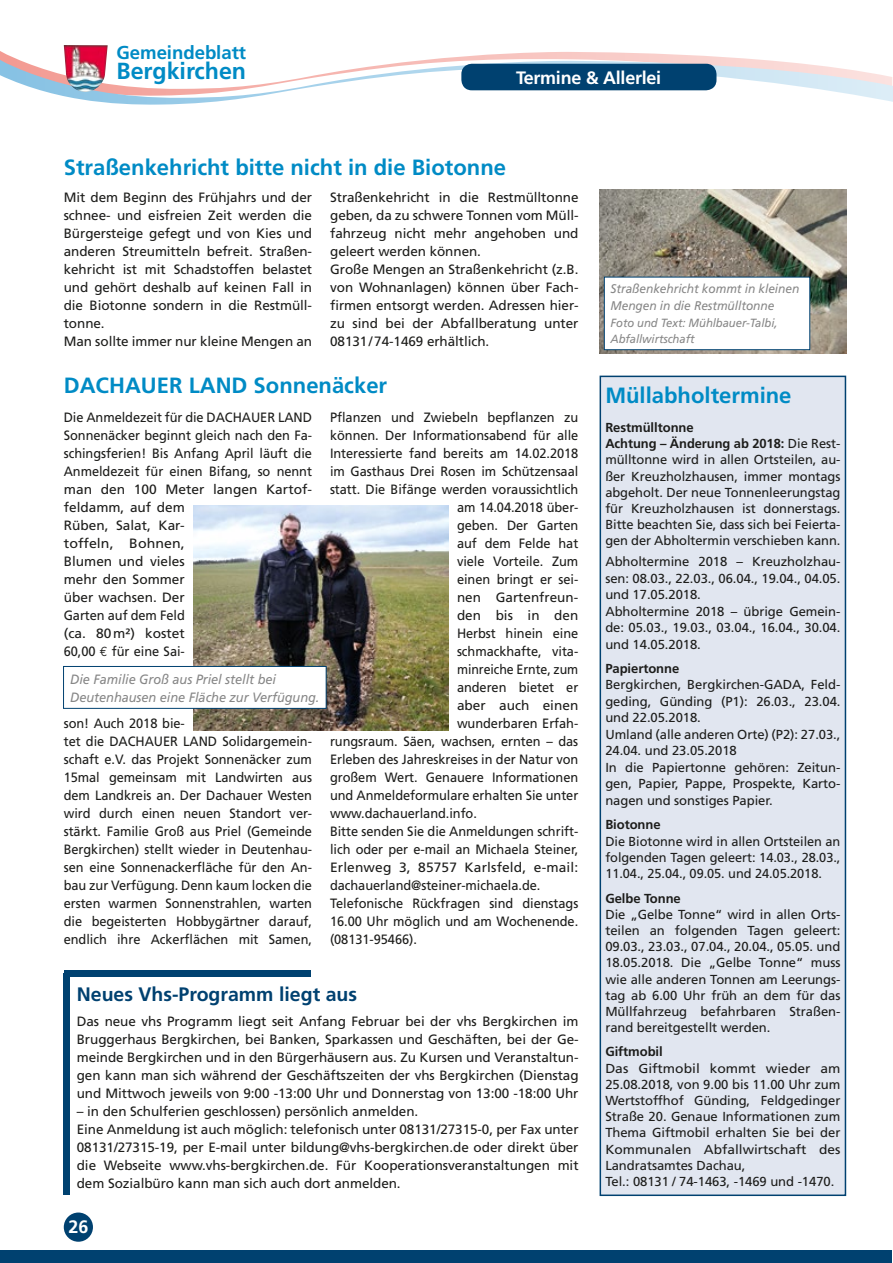
<style>
.page{position:relative;width:893px;height:1263px;background:#fff}
.page>*{position:absolute;margin:0;border:0;box-sizing:border-box;transform-origin:0 0}
.t1{font:700 23.25px "Frutiger";color:#008bc5}
.t2{font:700 22.05px "Frutiger";color:#008bc5}
.t3{font:700 19.5px "Frutiger";color:#004170}
.t4{font:700 18.6px "Frutiger";letter-spacing:-.005em;color:#008bc5}
.t5{font:700 18px "Frutiger";letter-spacing:-.015em;color:#fff}
.t6{font:13.5px/18px "Frutiger";letter-spacing:-.005em;color:#1d1d1b;scale:.95 1}
.t7{font:13.5px/18px "Frutiger";letter-spacing:-.005em;color:#1d1d1b}
.t8{font:italic 13.5px/18px "Frutiger";letter-spacing:-.005em;color:#878787;scale:.95 1}
.t9{font:13.5px "Frutiger";letter-spacing:-.005em;color:#1d1d1b;scale:.92 1}
.t10{font:13.05px/16.2px "Frutiger";letter-spacing:-.005em;color:#1d1d1b}
.t11{font:13.05px/16.2px "Frutiger";letter-spacing:-.005em;color:#1d1d1b;scale:1.06 1}
.t12{font:700 13.05px "Frutiger";letter-spacing:-.005em;color:#1d1d1b}
.t13{font:italic 12.6px/16.8px "Frutiger";letter-spacing:-.005em;color:#878787;scale:.95 1}
.t14{font:italic 11.85px/16.8px "Frutiger";letter-spacing:-.005em;color:#878787;scale:.95 1}
.s1{font-family:"Euro Mono"}
.s2{font-weight:700}
</style>
<div class="page">
<svg style="left:0;top:53px;width:893px;height:52px"></svg>
<div style="left:461px;top:64px;width:255px;height:26px;background:#004170;border-radius:11px"></div>
<div style="left:0;top:1250px;width:891px;height:13px;background:#004170"></div>
<div style="left:64px;top:1212px;width:29px;height:30px;background:#004170;border-radius:50%"></div>
<img style="left:64px;top:45px;width:44px;height:49px">
<div style="left:600px;top:376px;width:245px;height:819px;background:#e1e6f0"></div>
<div style="left:600px;top:376px;width:246px;height:820px;border:2px solid #004170"></div>
<img style="left:600px;top:190px;width:246px;height:163px">
<div style="left:604px;top:277px;width:206px;height:73px;background:#fff"></div>
<div style="left:604px;top:277px;width:206px;height:73px;border:1px solid #004170"></div>
<img style="left:193px;top:506px;width:255px;height:224px">
<div style="left:64px;top:666px;width:262px;height:42px;background:#fff"></div>
<div style="left:63px;top:666px;width:263px;height:43px;border:1px solid #004170"></div>
<div style="left:64px;top:974px;width:6px;height:221px;background:#004170"></div>
<div style="left:64px;top:971px;width:246px;height:6px;background:#004170"></div>
<h3 class="t4" style="left:117px;top:42px;width:131px">Gemeindeblatt</h3>
<h1 class="t1" style="left:117px;top:58px;width:131px">Bergkirchen</h1>
<h3 class="t5" style="left:516px;top:67px;width:147px">Termine &amp; Allerlei</h3>
<h2 class="t2" style="left:64px;top:154px;width:444px">Straßenkehricht bitte nicht in die Biotonne</h2>
<p class="t7" style="left:64px;top:189px;width:250px">Mit dem Beginn des Frühjahrs und der schnee- und eisfreien Zeit werden die Bürgersteige gefegt und von Kies und anderen Streumitteln befreit. Straßen&shy;kehricht ist mit Schadstoffen belastet und gehört deshalb auf keinen Fall in die Biotonne sondern in die Restmüll&shy;tonne.<br>Man sollte immer nur kleine Mengen an</p>
<p class="t7" style="left:330px;top:189px;width:250px">Straßenkehricht in die Restmülltonne geben, da zu schwere Tonnen vom Müll&shy;fahrzeug nicht mehr angehoben und geleert werden können.<br>Große Mengen an Straßenkehricht (z.B. von Wohnanlagen) können über Fach&shy;firmen entsorgt werden. Adressen hier&shy;zu sind bei der Abfallberatung unter 08131/74-1469 erhältlich.</p>
<h2 class="t2" style="left:64px;top:372px;width:325px">DACHAUER LAND Sonnenäcker</h2>
<p class="t6" style="left:64px;top:408px;width:263px">Die Anmeldezeit für die DACHAUER LAND<br>Sonnenäcker beginnt gleich nach den Fa&shy;schingsferien! Bis Anfang April läuft die<br>Anmeldezeit für einen Bifang, so nennt man den 100 Meter langen Kartof&shy;feldamm, auf dem<br>Rüben, Salat, Kar-<br>toffeln, Bohnen,<br>Blumen und vieles<br>mehr den Sommer<br>über wachsen. Der<br>Garten auf dem Feld<br>(ca. 80m²) kostet<br>60,00 <span class="s1">€</span> für eine Sai-</p>
<p class="t8" style="left:70px;top:670px;width:264px">Die Familie Groß aus Priel stellt bei<br>Deutenhausen eine Fläche zur Verfügung.</p>
<p class="t6" style="left:64px;top:714px;width:263px">son! Auch 2018 bie-<br>tet die DACHAUER LAND Solidargemein&shy;schaft e.V. das Projekt Sonnenäcker zum 15mal gemeinsam mit Landwirten aus dem Landkreis an. Der Dachauer Westen wird durch einen neuen Standort ver&shy;stärkt. Familie Groß aus Priel (Gemeinde Bergkirchen) stellt wieder in Deutenhau&shy;sen eine Sonnenackerfläche für den An&shy;bau zur Verfügung. Denn kaum locken die ersten warmen Sonnenstrahlen, warten die begeisterten Hobbygärtner darauf, endlich ihre Ackerflächen mit Samen,</p>
<p class="t6" style="left:330px;top:408px;width:263px">Pflanzen und Zwiebeln bepflanzen zu</p>
<p class="t6" style="left:330px;top:426px;width:263px">können. Der Informationsabend für alle</p>
<p class="t6" style="left:330px;top:444px;width:263px">Interessierte fand bereits am 14.02.2018</p>
<p class="t6" style="left:330px;top:462px;width:263px">im Gasthaus Drei Rosen im Schützensaal</p>
<p class="t6" style="left:330px;top:480px;width:263px">statt. Die Bifänge werden voraussichtlich</p>
<p class="t6" style="left:457px;top:498px;width:129px">am 14.04.2018 über-</p>
<p class="t6" style="left:457px;top:516px;width:129px">geben. Der Garten</p>
<p class="t6" style="left:457px;top:534px;width:129px">auf dem Felde hat</p>
<p class="t6" style="left:457px;top:552px;width:129px">viele Vorteile. Zum</p>
<p class="t6" style="left:457px;top:570px;width:129px">einen bringt er sei-</p>
<p class="t7" style="left:457px;top:588px;width:123px">nen Gartenfreun-</p>
<p class="t7" style="left:457px;top:606px;width:123px">den bis in den</p>
<p class="t6" style="left:457px;top:624px;width:129px">Herbst hinein eine</p>
<p class="t6" style="left:457px;top:642px;width:129px">schmackhafte, vita-</p>
<p class="t9" style="left:457px;top:662px;width:133px">minreiche Ernte, zum</p>
<p class="t6" style="left:457px;top:678px;width:129px">anderen bietet er</p>
<p class="t7" style="left:457px;top:696px;width:123px">aber auch einen</p>
<p class="t6" style="left:457px;top:714px;width:129px">wunderbaren Erfah-</p>
<p class="t6" style="left:330px;top:732px;width:263px">rungsraum. Säen, wachsen, ernten – das</p>
<p class="t6" style="left:330px;top:750px;width:263px">Erleben des Jahreskreises in der Natur von</p>
<p class="t6" style="left:330px;top:768px;width:263px">großem Wert. Genauere Informationen</p>
<p class="t6" style="left:330px;top:786px;width:263px">und Anmeldeformulare erhalten Sie unter</p>
<p class="t6" style="left:330px;top:804px;width:156px">www.dachauerland.info.</p>
<p class="t6" style="left:330px;top:822px;width:263px">Bitte senden Sie die Anmeldungen schrift-</p>
<p class="t6" style="left:330px;top:840px;width:263px">lich oder per e-mail an Michaela Steiner,</p>
<p class="t7" style="left:330px;top:858px;width:250px">Erlenweg 3, 85757 Karlsfeld, e-mail:</p>
<p class="t6" style="left:330px;top:876px;width:223px">dachauerland@steiner-michaela.de.</p>
<p class="t6" style="left:330px;top:894px;width:263px">Telefonische Rückfragen sind dienstags</p>
<p class="t6" style="left:330px;top:912px;width:263px">16.00 Uhr möglich und am Wochenende.</p>
<p class="t6" style="left:330px;top:930px;width:93px">(08131-95466).</p>
<h3 class="t3" style="left:77px;top:983px;width:282px">Neues Vhs-Programm liegt aus</h3>
<p class="t7" style="left:77px;top:1012px;width:503px;text-align:justify">Das neue vhs Programm liegt seit Anfang Februar bei der vhs Bergkirchen im Bruggerhaus Bergkirchen, bei Banken, Sparkassen und Geschäften, bei der Ge&shy;meinde Bergkirchen und in den Bürgerhäusern aus. Zu Kursen und Veranstaltun&shy;gen kann man sich während der Geschäftszeiten der vhs Bergkirchen (Dienstag und Mittwoch jeweils von 9:00 -13:00 Uhr und Donnerstag von 13:00 -18:00 Uhr</p>
<p class="t7" style="left:77px;top:1102px;width:503px">– in den Schulferien geschlossen) persönlich anmelden.<br>Eine Anmeldung ist auch möglich: telefonisch unter 08131/27315-0, per Fax unter 08131/27315-19, per E-mail unter bildung@vhs-bergkirchen.de oder direkt über die Webseite www.vhs-bergkirchen.de. Für Kooperationsveranstaltungen mit dem Sozialbüro kann man sich auch dort anmelden.</p>
<h3 class="t5" style="left:68px;top:1216px;width:22px">26</h3>
<p class="t13" style="left:611px;top:280px;width:200px">Straßenkehricht kommt in kleinen<br>Mengen in die Restmülltonne</p>
<p class="t14" style="left:611px;top:314px;width:177px">Foto und Text: Mühlbauer-Talbi,<br>Abfallwirtschaft</p>
<h2 class="t2" style="left:605px;top:382px;width:188px">Müllabholtermine</h2>
<p class="t10" style="left:605px;top:419px;width:237px"><span class="s2">Restmülltonne<br>Achtung – Änderung ab 2018:</span> Die Rest&shy;mülltonne wird in allen Ortsteilen, au&shy;ßer Kreuzholzhausen, immer montags abgeholt. Der neue Tonnenleerungstag für Kreuzholzhausen ist donnerstags.<br>Bitte beachten Sie, dass sich bei Feierta&shy;gen der Abholtermin verschieben kann.</p>
<p class="t10" style="left:605px;top:553px;width:237px">Abholtermine 2018 – Kreuzholzhau&shy;sen: 08.03., 22.03., 06.04., 19.04., 04.05. und 17.05.2018.<br>Abholtermine 2018 – übrige Gemein&shy;de: 05.03., 19.03., 03.04., 16.04., 30.04. und 14.05.2018.</p>
<p class="t12" style="left:605px;top:661px;width:76px">Papiertonne</p>
<p class="t10" style="left:605px;top:676px;width:237px">Bergkirchen, Bergkirchen-GADA, Feld&shy;geding, Günding (P1): 26.03., 23.04. und 22.05.2018.<br>Umland (alle anderen Orte) (P2): 27.03.,<br>24.04. und 23.05.2018<br>In die Papiertonne gehören: Zeitun&shy;gen, Papier, Pappe, Prospekte, Karto&shy;nagen und sonstiges Papier.</p>
<p class="t12" style="left:605px;top:817px;width:57px">Biotonne</p>
<p class="t10" style="left:605px;top:832px;width:237px;text-align:justify">Die Biotonne wird in allen Ortsteilen an folgenden Tagen geleert: 14.03., 28.03., 11.04., 25.04., 09.05. und 24.05.2018.</p>
<p class="t12" style="left:605px;top:890px;width:77px">Gelbe Tonne</p>
<p class="t10" style="left:605px;top:906px;width:237px;text-align:justify">Die „Gelbe Tonne“ wird in allen Orts&shy;teilen an folgenden Tagen geleert:<br>09.03., 23.03., 07.04., 20.04., 05.05. und 18.05.2018. Die „Gelbe Tonne“ muss wie alle anderen Tonnen am Leerungs&shy;tag ab 6.00 Uhr früh an dem für das Müllfahrzeug befahrbaren Straßen&shy;rand bereitgestellt werden.</p>
<p class="t12" style="left:605px;top:1044px;width:59px">Giftmobil</p>
<p class="t11" style="left:605px;top:1060px;width:223px">Das Giftmobil kommt wieder am 25.08.2018, von 9.00 bis 11.00 Uhr zum Wertstoffhof Günding, Feldgedinger Straße 20. Genaue Informationen zum Thema Giftmobil erhalten Sie bei der Kommunalen Abfallwirtschaft des Landratsamtes Dachau,<br>Tel.: 08131 / 74-1463, -1469 und -1470.</p>
</div>
